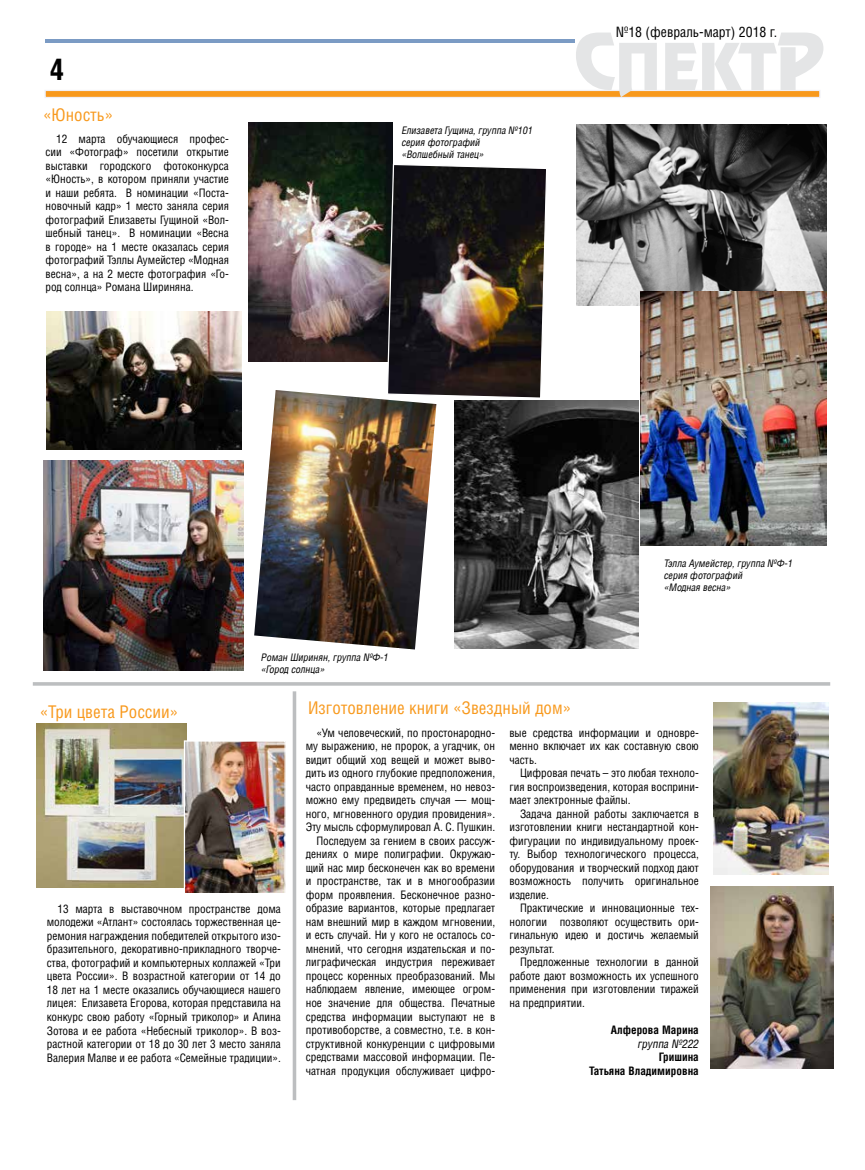
<style>
.page{position:relative;width:865px;height:1170px;background:#fff}
.page>*{position:absolute;margin:0;border:0;box-sizing:border-box;transform-origin:0 0}
.t1{font:700 30px "Helios Cond";color:#000}
.t2{font:17.5px "Helios Cond";color:#f8991d}
.t3{font:13.75px "AG Letterica Condensed C";color:#000}
.t4{font:11.25px/13.5px "AG Letterica Condensed C";color:#000;text-align:justify}
.t5{font:700 11.25px/13.5px "AG Letterica Condensed C";color:#000;text-align:right}
.t6{font:italic 11.25px "AG Letterica Condensed";color:#000}
.t7{font:italic 10px/12px "AG Letterica Condensed";color:#000}
</style>
<div class="page">
<div style="left:44px;top:90px;width:776px;height:8px;background:#f8991d;border:1px solid #f0eff5"></div>
<hr style="left:45px;top:39px;width:529px;height:4px;background:#7b9bc4">
<svg style="left:575px;top:33px;width:248px;height:64px"></svg>
<hr style="left:33px;top:682px;width:796px;height:3px;background:#bcbec0">
<svg style="left:292px;top:691px;width:4px;height:408px;background:#c7c9cb"></svg>
<img style="left:248px;top:122px;width:144px;height:239px">
<img style="left:576px;top:125px;width:249px;height:180px">
<img style="left:43px;top:460px;width:200px;height:210px">
<img style="left:36px;top:723px;width:150px;height:164px">
<img style="left:186px;top:742px;width:97px;height:150px">
<div style="left:184px;top:740px;width:101px;height:156px;border:1px solid #fff"></div>
<img style="left:713px;top:702px;width:114px;height:172px">
<img style="left:710px;top:886px;width:123px;height:182px">
<img style="left:46px;top:311px;width:195px;height:138px">
<img style="left:254px;top:390px;width:182px;height:259px">
<img style="left:639px;top:291px;width:187px;height:255px">
<img style="left:454px;top:400px;width:184px;height:248px">
<img style="left:386px;top:163px;width:160px;height:236px">
<h1 class="t1" style="left:50px;top:51px;width:16px">4</h1>
<h2 class="t2" style="left:43px;top:105px;width:71px">«Юность»</h2>
<p class="t4" style="left:46px;top:132px;width:185px;text-indent:11px">12 марта обучающиеся профес&shy;сии «Фотограф» посетили открытие выставки городского фотоконкурса «Юность», в котором приняли участие и наши ребята. В номинации «Поста&shy;новочный кадр» 1 место заняла серия фотографий Елизаветы Гущиной «Вол&shy;шебный танец». В номинации «Весна в городе» на 1 месте оказалась серия фотографий Тэллы Аумейстер «Модная весна», а на 2 месте фотография «Го&shy;род солнца» Романа Шириняна.</p>
<p class="t7" style="left:401px;top:124px;width:132px">Елизавета Гущина, группа №101 серия фотографий «Волшебный танец»</p>
<p class="t3" style="left:615px;top:23px;width:163px">№18 (февраль-март) 2018 г.</p>
<h2 class="t2" style="left:40px;top:700px;width:140px">«Три цвета России»</h2>
<p class="t7" style="left:261px;top:651px;width:129px">Роман Ширинян, группа №Ф-1 «Город солнца»</p>
<h2 class="t2" style="left:308px;top:697px;width:264px">Изготовление книги «Звездный дом»</h2>
<p class="t7" style="left:663px;top:557px;width:130px">Тэлла Аумейстер, группа №Ф-1 серия фотографий<br>«Модная весна»</p>
<p class="t4" style="left:47px;top:901px;width:235px;text-indent:11px">13 марта в выставочном пространстве дома молодежи «Атлант» состоялась торжественная це&shy;ремония награждения победителей открытого изо&shy;бразительного, декоративно-прикладного творче&shy;ства, фотографий и компьютерных коллажей «Три цвета России». В возрастной категории от 14 до 18 лет на 1 месте оказались обучающиеся нашего лицея: Елизавета Егорова, которая представила на конкурс свою работу «Горный триколор» и Алина Зотова и ее работа «Небесный триколор». В воз&shy;растной категории от 18 до 30 лет 3 место заняла Валерия Малве и ее работа «Семейные традиции».</p>
<p class="t4" style="left:305px;top:725px;width:191px;text-align:right">«Ум человеческий, по простонародно&shy;му выражению, не пророк, а угадчик, он видит общий ход вещей и может выво&shy;дить из одного глубокие предположения, часто оправданные временем, но невоз&shy;можно ему предвидеть случая — мощ&shy;ного, мгновенного орудия провидения».<br>Эту мысль сформулировал А. С. Пушкин.<br>Последуем за гением в своих рассуж&shy;дениях о мире полиграфии. Окружаю&shy;щий нас мир бесконечен как во времени и пространстве, так и в многообразии форм проявления. Бесконечное разно&shy;образие вариантов, которые предлагает нам внешний мир в каждом мгновении, и есть случай. Ни у кого не осталось со&shy;мнений, что сегодня издательская и по&shy;лиграфическая индустрия переживает процесс коренных преобразований. Мы наблюдаем явление, имеющее огром&shy;ное значение для общества. Печатные средства информации выступают не в противоборстве, а совместно, т.е. в кон&shy;структивной конкуренции с цифровыми средствами массовой информации. Пе&shy;чатная продукция обслуживает цифро-</p>
<p class="t4" style="left:509px;top:725px;width:191px">вые средства информации и одновре&shy;менно включает их как составную свою часть.</p>
<p class="t4" style="left:509px;top:766px;width:191px;text-indent:11px">Цифровая печать – это любая техноло&shy;гия воспроизведения, которая восприни&shy;мает электронные файлы.</p>
<p class="t4" style="left:509px;top:806px;width:191px;text-indent:11px">Задача данной работы заключается в изготовлении книги нестандартной кон&shy;фигурации по индивидуальному проек&shy;ту. Выбор технологического процесса, оборудования и творческий подход дают возможность получить оригинальное изделие.</p>
<p class="t4" style="left:509px;top:901px;width:191px;text-indent:11px">Практические и инновационные тех&shy;нологии позволяют осуществить ори&shy;гинальную идею и достичь желаемый результат.</p>
<p class="t4" style="left:509px;top:955px;width:191px;text-indent:11px">Предложенные технологии в данной работе дают возможность их успешного применения при изготовлении тиражей на предприятии.</p>
<p class="t5" style="left:610px;top:1022px;width:90px">Алферова Марина</p>
<p class="t6" style="left:637px;top:1036px;width:62px">группа №222</p>
<p class="t5" style="left:588px;top:1049px;width:111px">Гришина<br>Татьяна Владимировна</p>
</div>
